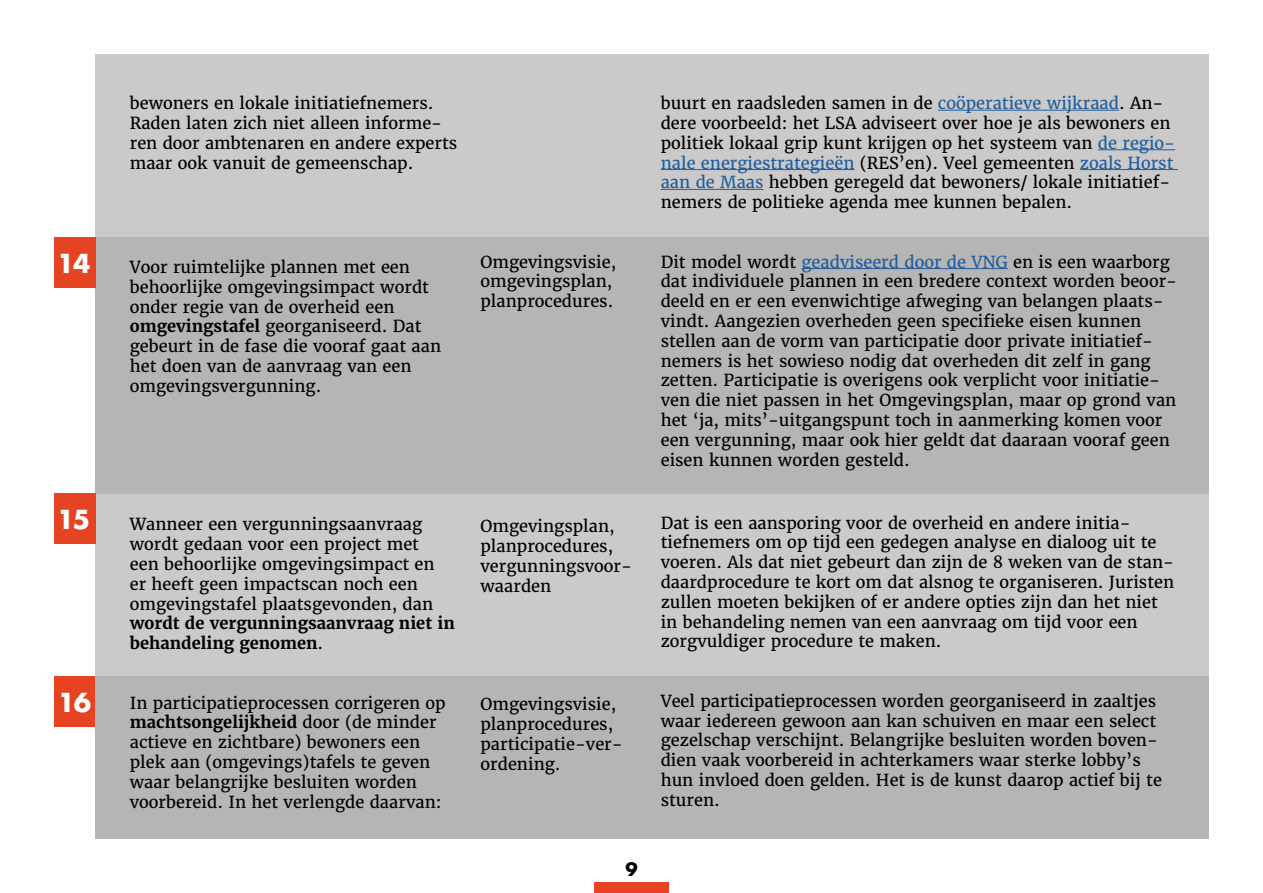
<style>
.page{position:relative;width:1263px;height:893px;background:#fff}
.page>*{position:absolute;margin:0;border:0;box-sizing:border-box;transform-origin:0 0}
.t1{font:700 25.5px "Futura";color:#fff}
.t2{font:700 18px "Futura";color:#000}
.t3{font:16.5px/19.8px "Merriweather";color:#000}
.t4{font:700 16.5px/19.8px "Merriweather";color:#000}
.s1{color:#215e9e}
.s2{font-weight:700}
.s3{font-weight:400}
</style>
<div class="page">
<div style="left:594px;top:882px;width:75px;height:11px;background:#e54321"></div>
<div style="left:96px;top:493px;width:1113px;height:346px;background:#cbcac9"></div>
<div style="left:96px;top:54px;width:1113px;height:345px;background:#cbcac9"></div>
<div style="left:96px;top:237px;width:1113px;height:256px;background:#b6b5b5"></div>
<div style="left:54px;top:237px;width:42px;height:50px;background:#e54321"></div>
<div style="left:54px;top:493px;width:42px;height:50px;background:#e54321"></div>
<div style="left:55px;top:676px;width:41px;height:50px;background:#e54321"></div>
<div style="left:96px;top:676px;width:1113px;height:163px;background:#b6b5b5"></div>
<hr style="left:938px;top:110px;width:181px;height:1px;background:#215e9e">
<hr style="left:1098px;top:149px;width:77px;height:1px;background:#215e9e">
<hr style="left:661px;top:169px;width:193px;height:1px;background:#215e9e">
<hr style="left:1080px;top:169px;width:98px;height:1px;background:#215e9e">
<hr style="left:661px;top:189px;width:102px;height:1px;background:#215e9e">
<hr style="left:801px;top:268px;width:207px;height:1px;background:#215e9e">
<p class="t3" style="left:130px;top:93px;width:329px">bewoners en lokale initiatiefnemers.<br>Raden laten zich niet alleen informe&shy;ren door ambtenaren en andere experts maar ook vanuit de gemeenschap.</p>
<p class="t3" style="left:661px;top:93px;width:516px">buurt en raadsleden samen in de <span class="s1">coöperatieve wijkraad</span>. An&shy;dere voorbeeld: het LSA adviseert over hoe je als bewoners en politiek lokaal grip kunt krijgen op het systeem van <span class="s1">de regio&shy;nale energiestrategieën</span> (RES’en). Veel gemeenten <span class="s1">zoals Horst aan de Maas</span> hebben geregeld dat bewoners/ lokale initiatief&shy;nemers de politieke agenda mee kunnen bepalen.</p>
<h1 class="t1" style="left:57px;top:245px;width:35px">14</h1>
<p class="t3" style="left:130px;top:257px;width:313px">Voor ruimtelijke plannen met een behoorlijke omgevingsimpact wordt onder regie van de overheid een <span class="s2">omgevingstafel</span> georganiseerd. Dat gebeurt in de fase die vooraf gaat aan het doen van de aanvraag van een omgevingsvergunning.</p>
<p class="t3" style="left:480px;top:252px;width:137px">Omgevingsvisie, omgevingsplan, planprocedures.</p>
<p class="t3" style="left:661px;top:252px;width:518px">Dit model wordt <span class="s1">geadviseerd door de VNG</span> en is een waarborg dat individuele plannen in een bredere context worden beoor&shy;deeld en er een evenwichtige afweging van belangen plaats&shy;vindt. Aangezien overheden geen specifieke eisen kunnen stellen aan de vorm van participatie door private initiatief&shy;nemers is het sowieso nodig dat overheden dit zelf in gang zetten. Participatie is overigens ook verplicht voor initiatie&shy;ven die niet passen in het Omgevingsplan, maar op grond van het ‘ja, mits’-uitgangspunt toch in aanmerking komen voor een vergunning, maar ook hier geldt dat daaraan vooraf geen eisen kunnen worden gesteld.</p>
<h1 class="t1" style="left:57px;top:501px;width:35px">15</h1>
<p class="t3" style="left:130px;top:515px;width:306px">Wanneer een vergunningsaanvraag wordt gedaan voor een project met een behoorlijke omgevingsimpact en er heeft geen impactscan noch een omgevingstafel plaatsgevonden, dan</p>
<p class="t4" style="left:130px;top:613px;width:326px">wordt de vergunningsaanvraag niet in behandeling genomen<span class="s3">.</span></p>
<p class="t3" style="left:480px;top:516px;width:153px">Omgevingsplan, planprocedures, vergunningsvoor&shy;waarden</p>
<p class="t3" style="left:661px;top:513px;width:515px">Dat is een aansporing voor de overheid en andere initia&shy;tiefnemers om op tijd een gedegen analyse en dialoog uit te voeren. Als dat niet gebeurt dan zijn de 8 weken van de stan&shy;daardprocedure te kort om dat alsnog te organiseren. Juristen zullen moeten bekijken of er andere opties zijn dan het niet in behandeling nemen van een aanvraag om tijd voor een zorgvuldiger procedure te maken.</p>
<h1 class="t1" style="left:58px;top:684px;width:35px">16</h1>
<p class="t3" style="left:130px;top:693px;width:317px">In participatieprocessen corrigeren op <span class="s2">machtsongelijkheid</span> door (de minder actieve en zichtbare) bewoners een plek aan (omgevings)tafels te geven waar belangrijke besluiten worden voorbereid. In het verlengde daarvan:</p>
<p class="t3" style="left:480px;top:695px;width:144px">Omgevingsvisie, planprocedures, participatie-ver&shy;ordening.</p>
<p class="t3" style="left:661px;top:691px;width:503px">Veel participatieprocessen worden georganiseerd in zaaltjes waar iedereen gewoon aan kan schuiven en maar een select gezelschap verschijnt. Belangrijke besluiten worden boven&shy;dien vaak voorbereid in achterkamers waar sterke lobby’s hun invloed doen gelden. Het is de kunst daarop actief bij te sturen.</p>
<p class="t2" style="left:625px;top:856px;width:14px">9</p>
</div>
